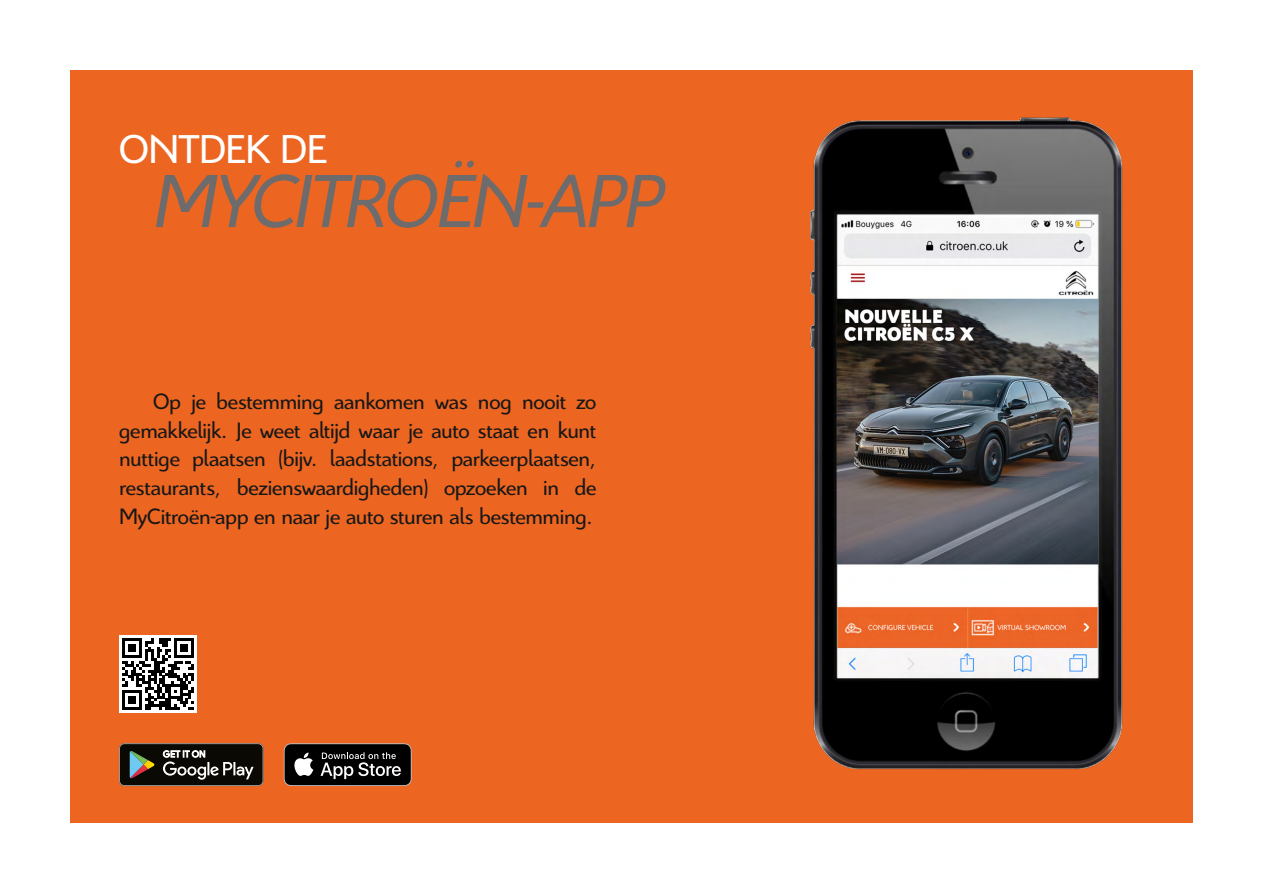
<style>
.page{position:relative;width:1263px;height:893px;background:#fff}
.page>*{position:absolute;margin:0;border:0;box-sizing:border-box;transform-origin:0 0}
.t1{font:italic 81px "Citroen";letter-spacing:-.015em;color:#6e6b6c}
.t2{font:43.5px "Citroen";letter-spacing:-.01em;color:#fff}
.t3{font:24px/28.8px "Citroen";letter-spacing:-.01em;color:#181716;text-align:justify}
</style>
<div class="page">
<div style="left:70px;top:70px;width:1123px;height:753px;background:#ec6622"></div>
<svg style="left:119px;top:743px;width:144px;height:43px;background:#36342f"></svg>
<svg style="left:284px;top:743px;width:128px;height:43px;background:#333130"></svg>
<img style="left:810px;top:117px;width:313px;height:653px">
<div style="left:119px;top:635px;width:78px;height:78px;background:#fff"></div>
<svg style="left:122px;top:638px;width:72px;height:72px"></svg>
<h2 class="t2" style="left:119px;top:120px;width:210px">ONTDEK DE</h2>
<h1 class="t1" style="left:153px;top:146px;width:511px">MYCITROËN-APP</h1>
<p class="t3" style="left:119px;top:386px;width:479px;text-indent:34px">Op je bestemming aankomen was nog nooit zo gemakkelijk. Je weet altijd waar je auto staat en kunt nuttige plaatsen (bijv. laadstations, parkeerplaatsen, restaurants, bezienswaardigheden) opzoeken in de MyCitroën-app en naar je auto sturen als bestemming.</p>
</div>
